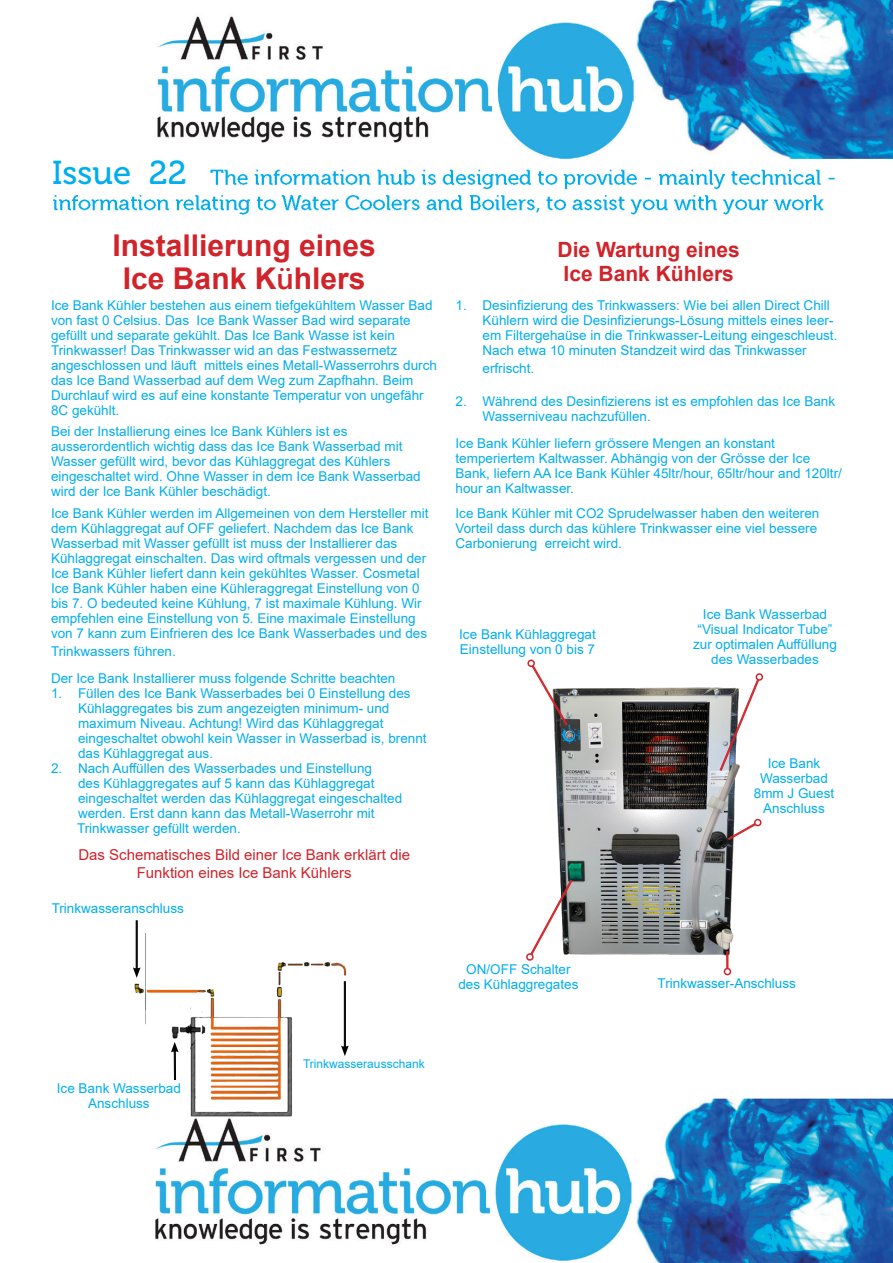
<style>
.page{position:relative;width:893px;height:1263px;background:#fff}
.page>*{position:absolute;margin:0;border:0;box-sizing:border-box;transform-origin:0 0}
.t1{font:34.5px "Museo 500";color:#00aeef}
.t2{font:33px "Museo 500";color:#00aeef}
.t3{font:700 30px "Arial";color:#d1232a}
.t4{font:700 21px "Arial";color:#d1232a}
.t5{font:15px/18px "Arial";color:#d1232a;text-align:center}
.t6{font:13.5px/15px "Arial";color:#00aeef}
.t7{font:12px "Arial";color:#00aeef}
.s1{font-family:"Segoe UI";font-weight:600}
</style>
<div class="page">
<img style="left:53px;top:0;width:840px;height:1263px">
<img style="left:119px;top:934px;width:245px;height:197px">
<div style="left:52px;top:159px;width:138px;height:33px;background:#fff"></div>
<img style="left:551px;top:686px;width:195px;height:272px">
<svg style="left:526px;top:658px;width:42px;height:67px"></svg>
<svg style="left:524px;top:879px;width:48px;height:83px"></svg>
<svg style="left:726px;top:951px;width:3px;height:17px"></svg>
<div style="left:724px;top:968px;width:7px;height:7px;border:2px solid #d1232a;border-radius:50%"></div>
<svg style="left:728px;top:818px;width:35px;height:22px"></svg>
<svg style="left:720px;top:672px;width:45px;height:99px"></svg>
<hr style="left:137px;top:920px;width:1px;height:50px;background:#000">
<hr style="left:136px;top:920px;width:1px;height:50px;background:#000">
<svg style="left:133px;top:967px;width:8px;height:11px"></svg>
<hr style="left:345px;top:981px;width:1px;height:67px;background:#000">
<hr style="left:344px;top:981px;width:1px;height:67px;background:#000">
<svg style="left:341px;top:1045px;width:8px;height:11px"></svg>
<hr style="left:174px;top:1050px;width:1px;height:30px;background:#000">
<hr style="left:175px;top:1050px;width:1px;height:30px;background:#000">
<svg style="left:171px;top:1042px;width:8px;height:10px"></svg>
<p class="t2" style="left:52px;top:155px;width:136px">Issue 22</p>
<h1 class="t1" style="left:52px;top:155px;width:131px">Issue 10</h1>
<p class="t3" style="left:113px;top:224px;width:265px">Installierung eines</p>
<p class="t3" style="left:123px;top:257px;width:244px">Ice Bank K<span class="s1">ü</span>hlers</p>
<p class="t6" style="left:51px;top:297px;width:383px">Ice Bank Kühler bestehen aus einem tiefgekühltem Wasser Bad von fast 0 Celsius. Das Ice Bank Wasser Bad wird separate</p>
<p class="t6" style="left:51px;top:327px;width:387px">gefüllt und separate gekühlt. Das Ice Bank Wasse ist kein Trinkwasser! Das Trinkwasser wid an das Festwassernetz angeschlossen und läuft mittels eines Metall-Wasserrohrs durch das Ice Band Wasserbad auf dem Weg zum Zapfhahn. Beim Durchlauf wird es auf eine konstante Temperatur von ungefähr 8C gekühlt.</p>
<p class="t6" style="left:51px;top:424px;width:298px">Bei der Installierung eines Ice Bank Kühlers ist es</p>
<p class="t6" style="left:51px;top:439px;width:353px">ausserordentlich wichtig dass das Ice Bank Wasserbad mit</p>
<p class="t6" style="left:51px;top:454px;width:371px">Wasser gefüllt wird, bevor das Kühlaggregat des Kühlers eingeschaltet wird. Ohne Wasser in dem Ice Bank Wasserbad wird der Ice Bank Kühler beschädigt.</p>
<p class="t6" style="left:51px;top:506px;width:379px">Ice Bank Kühler werden im Allgemeinen von dem Hersteller mit dem Kühlaggregat auf OFF geliefert. Nachdem das Ice Bank Wasserbad mit Wasser gefüllt ist muss der Installierer das Kühlaggregat einschalten. Das wird oftmals vergessen und der Ice Bank Kühler liefert dann kein gekühltes Wasser. Cosmetal Ice Bank Kühler haben eine Kühleraggregat Einstellung von 0 bis 7. O bedeuted keine Kühlung, 7 ist maximale Kühlung. Wir</p>
<p class="t6" style="left:51px;top:611px;width:378px">empfehlen eine Einstellung von 5. Eine maximale Einstellung von 7 kann zum Einfrieren des Ice Bank Wasserbades und des</p>
<p class="t6" style="left:51px;top:644px;width:126px">Trinkwassers führen.</p>
<p class="t6" style="left:51px;top:671px;width:346px">Der Ice Bank Installierer muss folgende Schritte beachten</p>
<p class="t6" style="left:78px;top:686px;width:350px;text-indent:-27px">1. Füllen des Ice Bank Wasserbades bei 0 Einstellung des Kühlaggregates bis zum angezeigten minimum- und maximum Niveau. Achtung! Wird das Kühlaggregat eingeschaltet obwohl kein Wasser in Wasserbad is, brennt das Kühlaggregat aus.</p>
<p class="t6" style="left:78px;top:761px;width:326px;text-indent:-27px">2. Nach Auffüllen des Wasserbades und Einstellung<br>des Kühlaggregates auf 5 kann das Kühlaggregat eingeschaltet werden das Kühlaggregat eingeschalted werden. Erst dann kann das Metall-Waserrohr mit</p>
<p class="t6" style="left:77px;top:821px;width:165px">Trinkwasser gefüllt werden.</p>
<p class="t5" style="left:78px;top:846px;width:333px">Das Schematisches Bild einer Ice Bank erklärt die<br>Funktion eines Ice Bank Kühlers</p>
<p class="t6" style="left:52px;top:900px;width:134px">Trinkwasseranschluss</p>
<p class="t4" style="left:557px;top:235px;width:184px">Die Wartung eines</p>
<p class="t4" style="left:563px;top:259px;width:172px">Ice Bank Kühlers</p>
<p class="t6" style="left:482px;top:297px;width:356px;text-indent:-27px">1. Desinfizierung des Trinkwassers: Wie bei allen Direct Chill Kühlern wird die Desinfizierungs-Lösung mittels eines leer&shy;em Filtergehaüse in die Trinkwasser-Leitung eingeschleust.<br>Nach etwa 10 minuten Standzeit wird das Trinkwasser</p>
<p class="t6" style="left:482px;top:360px;width:53px">erfrischt.</p>
<p class="t6" style="left:482px;top:393px;width:354px;text-indent:-27px">2. Während des Desinfizierens ist es empfohlen das Ice Bank<br>Wasserniveau nachzufüllen.</p>
<p class="t6" style="left:455px;top:435px;width:321px">Ice Bank Kühler liefern grössere Mengen an konstant</p>
<p class="t6" style="left:455px;top:450px;width:388px">temperiertem Kaltwasser. Abhängig von der Grösse der Ice<br>Bank, liefern AA Ice Bank Kühler 45ltr/hour, 65ltr/hour and 120ltr/ hour an Kaltwasser.</p>
<p class="t6" style="left:455px;top:506px;width:365px">Ice Bank Kühler mit CO2 Sprudelwasser haben den weiteren<br>Vorteil dass durch das kühlere Trinkwasser eine viel bessere<br>Carbonierung erreicht wird.</p>
<p class="t6" style="left:459px;top:626px;width:138px">Ice Bank Kühlaggregat<br>Einstellung von 0 bis 7</p>
<p class="t6" style="left:693px;top:607px;width:145px;text-align:center">Ice Bank Wasserbad “Visual Indicator Tube” zur optimalen Auffüllung des Wasserbades</p>
<p class="t6" style="left:754px;top:756px;width:82px;text-align:center">Ice Bank<br>Wasserbad<br>8mm J Guest<br>Anschluss</p>
<p class="t6" style="left:458px;top:962px;width:122px;text-align:center">ON/OFF Schalter des Kühlaggregates</p>
<p class="t6" style="left:658px;top:976px;width:140px">Trinkwasser-Anschluss</p>
<p class="t6" style="left:57px;top:1080px;width:126px;text-align:center">Ice Bank Wasserbad<br>Anschluss</p>
<p class="t7" style="left:303px;top:1055px;width:123px">Trinkwasserausschank</p>
</div>
